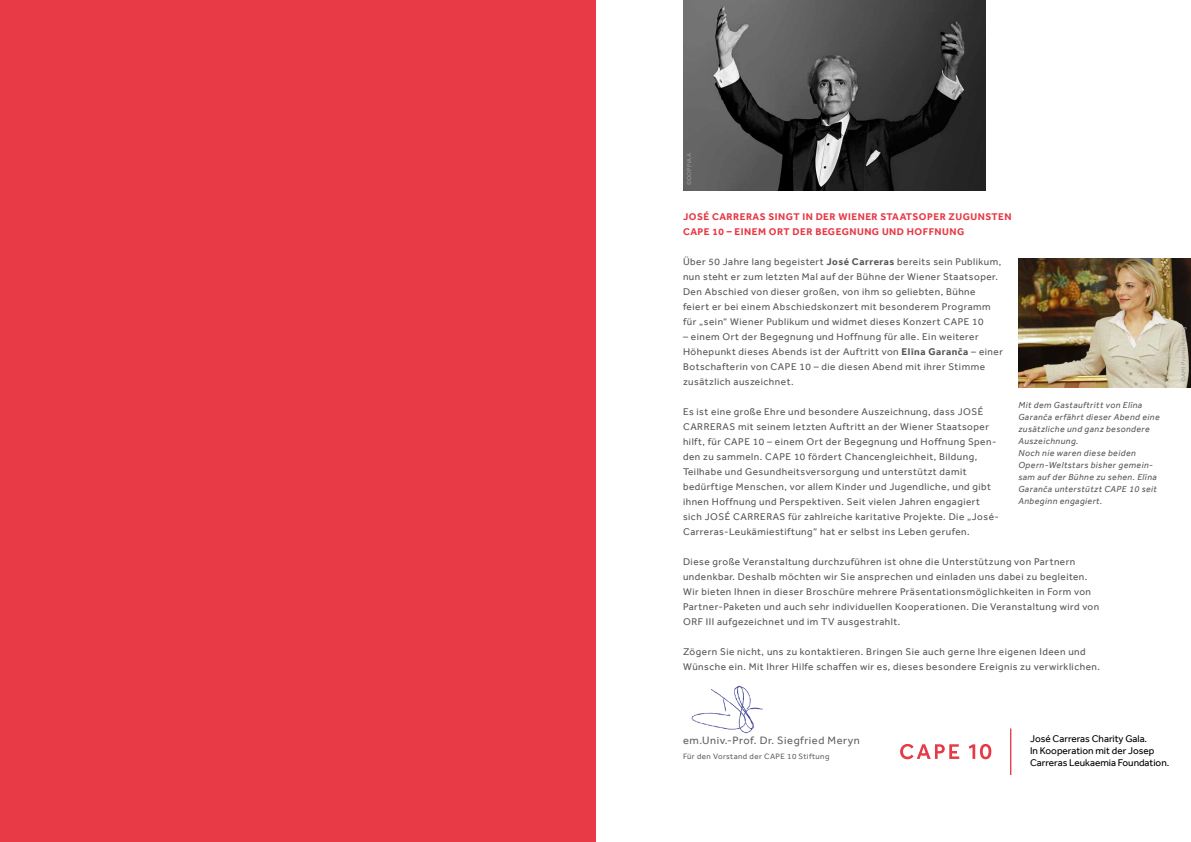
<style>
.page{position:relative;width:1191px;height:842px;background:#fff}
.page>*{position:absolute;margin:0;border:0;box-sizing:border-box;transform-origin:0 0}
.t1{font:11px "Effra";letter-spacing:.05em;color:#646363}
.t2{font:10px/15px "Effra";letter-spacing:.05em;color:#575756}
.t3{font:700 10px/15px "Effra";letter-spacing:.05em;color:#e83946}
.t4{font:10px/11.9px "Effra";color:#000}
.t5{font:italic 9px/12px "Effra";letter-spacing:.05em;color:#575756}
.t6{font:8px "Effra";letter-spacing:.05em;color:#646363}
.t7{font:6px "Effra";letter-spacing:.05em;color:#9d9d9c}
.s1{font-weight:700}
</style>
<div class="page">
<div style="left:0;top:0;width:595px;height:842px;background:#e83946"></div>
<img style="left:683px;top:0;width:303px;height:191px">
<img style="left:691px;top:685px;width:72px;height:49px">
<hr style="left:1010px;top:728px;width:1px;height:47px;background:#e83946">
<svg style="left:968px;top:744px;width:23px;height:15px"></svg>
<svg style="left:900px;top:744px;width:59px;height:15px"></svg>
<img style="left:1018px;top:258px;width:173px;height:129px">
<p class="t7" style="left:685px;top:185px;width:34px;rotate:-90deg">©DOPPIAA</p>
<p class="t3" style="left:683px;top:209px;width:330px">JOSÉ CARRERAS SINGT IN DER WIENER STAATSOPER ZUGUNSTEN<br>CAPE 10 – EINEM ORT DER BEGEGNUNG UND HOFFNUNG</p>
<p class="t2" style="left:683px;top:254px;width:320px">Über 50 Jahre lang begeistert <span class="s1">José Carreras</span> bereits sein Publikum, nun steht er zum letzten Mal auf der Bühne der Wiener Staatsoper.<br>Den Abschied von dieser großen, von ihm so geliebten, Bühne feiert er bei einem Abschiedskonzert mit besonderem Programm für „sein“ Wiener Publikum und widmet dieses Konzert CAPE 10</p>
<p class="t2" style="left:683px;top:329px;width:321px">– einem Ort der Begegnung und Hoffnung für alle. Ein weiterer Höhepunkt dieses Abends ist der Auftritt von <span class="s1">Elīna Garanča</span> – einer Botschafterin von CAPE 10 – die diesen Abend mit ihrer Stimme zusätzlich auszeichnet.</p>
<p class="t2" style="left:683px;top:404px;width:317px">Es ist eine große Ehre und besondere Auszeichnung, dass JOSÉ CARRERAS mit seinem letzten Auftritt an der Wiener Staatsoper hilft, für CAPE 10 – einem Ort der Begegnung und Hoffnung Spen&shy;den zu sammeln. CAPE 10 fördert Chancengleichheit, Bildung, Teilhabe und Gesundheitsversorgung und unterstützt damit bedürftige Menschen, vor allem Kinder und Jugendliche, und gibt ihnen Hoffnung und Perspektiven. Seit vielen Jahren engagiert sich JOSÉ CARRERAS für zahlreiche karitative Projekte. Die „José-Carreras-Leukämiestiftung“ hat er selbst ins Leben gerufen.</p>
<p class="t2" style="left:683px;top:554px;width:418px">Diese große Veranstaltung durchzuführen ist ohne die Unterstützung von Partnern undenkbar. Deshalb möchten wir Sie ansprechen und einladen uns dabei zu begleiten.<br>Wir bieten Ihnen in dieser Broschüre mehrere Präsentationsmöglichkeiten in Form von Partner-Paketen und auch sehr individuellen Kooperationen. Die Veranstaltung wird von ORF III aufgezeichnet und im TV ausgestrahlt.</p>
<p class="t2" style="left:683px;top:644px;width:418px">Zögern Sie nicht, uns zu kontaktieren. Bringen Sie auch gerne Ihre eigenen Ideen und<br>Wünsche ein. Mit Ihrer Hilfe schaffen wir es, dieses besondere Ereignis zu verwirklichen.</p>
<p class="t5" style="left:1018px;top:399px;width:143px">Mit dem Gastauftritt von Elīna<br>Garanča erfährt dieser Abend eine zusätzliche und ganz besondere<br>Auszeichnung.<br>Noch nie waren diese beiden<br>Opern-Weltstars bisher gemein&shy;sam auf der Bühne zu sehen. Elīna<br>Garanča unterstützt CAPE 10 seit<br>Anbeginn engagiert.</p>
<p class="t7" style="left:1180px;top:382px;width:57px;rotate:-90deg">©AMI Promarketing</p>
<p class="t1" style="left:683px;top:734px;width:178px">em.Univ.-Prof. Dr. Siegfried Meryn</p>
<p class="t6" style="left:683px;top:752px;width:148px">Für den Vorstand der CAPE 10 Stiftung</p>
<p class="t4" style="left:1030px;top:733px;width:141px">José Carreras Charity Gala.<br>In Kooperation mit der Josep<br>Carreras Leukaemia Foundation.</p>
</div>
